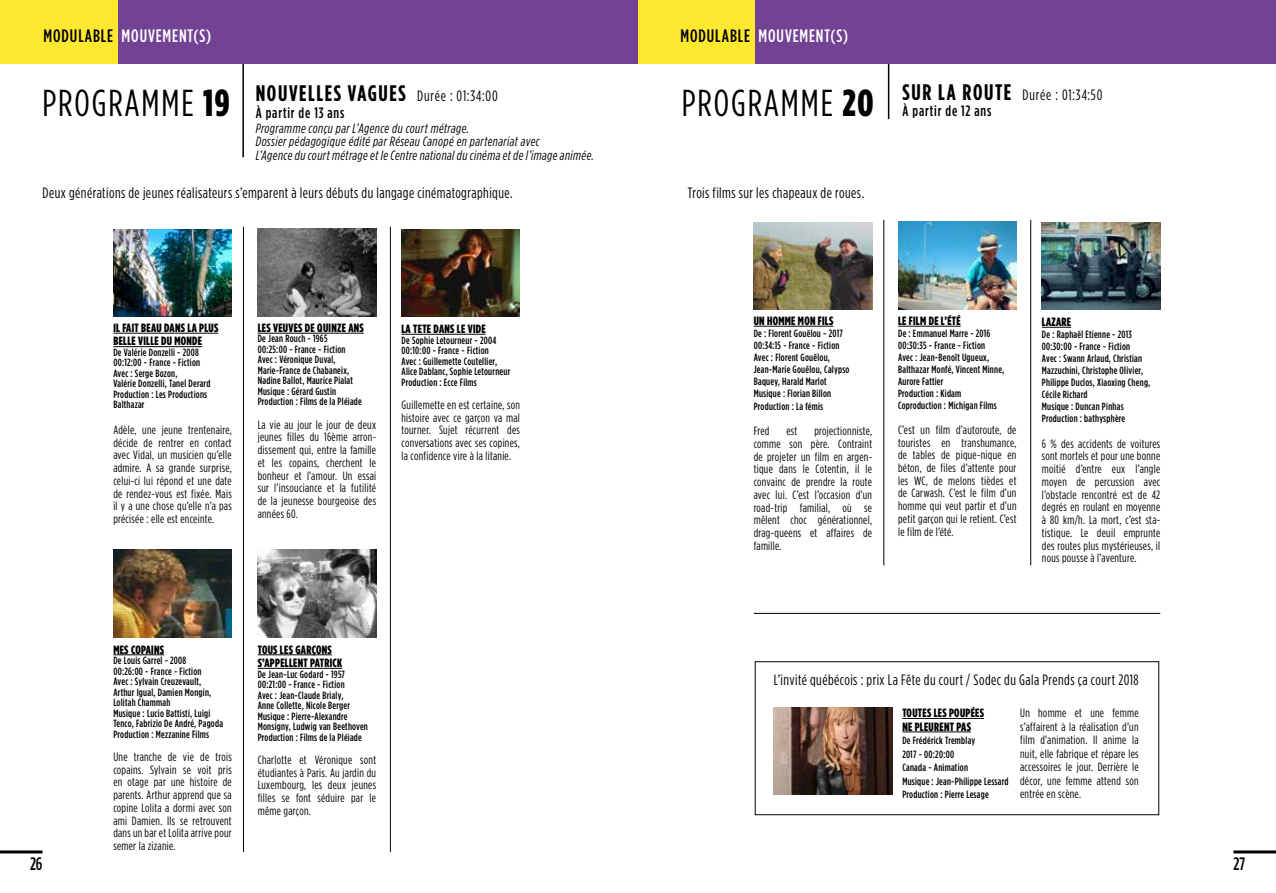
<style>
.page{position:relative;width:1276px;height:893px;background:#fff}
.page>*{position:absolute;margin:0;border:0;box-sizing:border-box;transform-origin:0 0}
.t1{font:37.5px "Gotham Condensed";letter-spacing:.05em;color:#000}
.t2{font:700 22.5px "Gotham Condensed";letter-spacing:.07em;color:#000}
.t3{font:500 18px "Gotham Condensed";letter-spacing:.05em;color:#fff}
.t4{font:500 18px "Gotham Condensed";color:#000}
.t5{font:15px "Gotham Condensed";letter-spacing:.03em;color:#000}
.t6{font:500 15px "Gotham Condensed";letter-spacing:.06em;color:#000}
.t7{font:15px "Gotham Condensed";letter-spacing:.055em;color:#000}
.t8{font:italic 13.5px/13.5px "Gotham Condensed";letter-spacing:.03em;color:#000}
.t9{font:12px/12.8px "Gotham Condensed";letter-spacing:.025em;color:#000;text-align:justify}
.t10{font:900 12px/13.5px "Gotham Condensed";letter-spacing:.025em;color:#000}
.t11{font:500 10.5px/10.5px "Gotham Condensed";letter-spacing:.025em;color:#000}
.s1{color:#000}
.s2{font-weight:900}
.s3{font-weight:400;font-size:15px}
.s4{font-weight:700;font-size:22.5px}
</style>
<div class="page">
<hr style="left:0;top:850px;width:43px;height:3px;background:#000">
<hr style="left:1233px;top:850px;width:43px;height:3px;background:#000">
<hr style="left:888px;top:49px;width:1px;height:70px;background:#000">
<hr style="left:898px;top:326px;width:62px;height:1px;background:#000">
<img style="left:1042px;top:222px;width:118px;height:88px">
<hr style="left:753px;top:326px;width:80px;height:1px;background:#000">
<img style="left:753px;top:222px;width:119px;height:88px">
<svg style="left:1042px;top:327px;width:29px;height:1px"></svg>
<img style="left:898px;top:222px;width:118px;height:88px">
<hr style="left:883px;top:220px;width:1px;height:345px;background:#000">
<hr style="left:1030px;top:220px;width:1px;height:345px;background:#000">
<hr style="left:258px;top:333px;width:106px;height:1px;background:#000">
<img style="left:401px;top:229px;width:119px;height:88px">
<hr style="left:113px;top:333px;width:105px;height:1px;background:#000">
<hr style="left:113px;top:346px;width:89px;height:1px;background:#000">
<img style="left:113px;top:229px;width:119px;height:88px">
<hr style="left:113px;top:654px;width:51px;height:1px;background:#000">
<img style="left:113px;top:550px;width:119px;height:87px">
<hr style="left:258px;top:654px;width:74px;height:1px;background:#000">
<hr style="left:258px;top:668px;width:84px;height:1px;background:#000">
<img style="left:258px;top:550px;width:118px;height:87px">
<hr style="left:401px;top:334px;width:85px;height:1px;background:#000">
<img style="left:258px;top:229px;width:118px;height:88px">
<hr style="left:243px;top:227px;width:1px;height:625px;background:#000">
<hr style="left:390px;top:227px;width:1px;height:625px;background:#000">
<hr style="left:242px;top:49px;width:2px;height:108px;background:#000">
<div style="left:0;top:0;width:118px;height:64px;background:#ffe930"></div>
<div style="left:638px;top:0;width:127px;height:64px;background:#ffe930"></div>
<div style="left:118px;top:0;width:520px;height:63px;background:#724294"></div>
<div style="left:755px;top:0;width:521px;height:63px;background:#724294"></div>
<div style="left:755px;top:661px;width:404px;height:154px;border:1px solid #000"></div>
<img style="left:774px;top:707px;width:118px;height:88px">
<hr style="left:902px;top:718px;width:82px;height:1px;background:#000">
<hr style="left:902px;top:732px;width:69px;height:1px;background:#000">
<hr style="left:753px;top:613px;width:407px;height:1px;background:#000">
<h3 class="t3" style="left:44px;top:25px;width:169px"><span class="s1">MODULABLE</span> MOUVEMENT(S)</h3>
<h3 class="t3" style="left:680px;top:25px;width:169px"><span class="s1">MODULABLE</span> MOUVEMENT(S)</h3>
<h1 class="t1" style="left:43px;top:81px;width:189px">PROGRAMME <span class="s2">19</span></h1>
<h2 class="t2" style="left:256px;top:80px;width:243px">NOUVELLES VAGUES <span class="s3">Durée : 01:34:00</span></h2>
<p class="t6" style="left:256px;top:104px;width:90px">À partir de 13 ans</p>
<p class="t8" style="left:256px;top:121px;width:340px">Programme conçu par L’Agence du court métrage.<br>Dossier pédagogique édité par Réseau Canopé en partenariat avec<br>L’Agence du court métrage et le Centre national du cinéma et de l’image animée.</p>
<h1 class="t1" style="left:682px;top:81px;width:193px">PROGRAMME <span class="s2">20</span></h1>
<p class="t5" style="left:43px;top:184px;width:471px">Deux générations de jeunes réalisateurs s’emparent à leurs débuts du langage cinématographique.</p>
<p class="t5" style="left:688px;top:184px;width:178px">Trois films sur les chapeaux de roues.</p>
<p class="t7" style="left:902px;top:86px;width:201px"><span class="s4">SUR LA ROUTE</span> Durée : 01:34:50</p>
<p class="t6" style="left:902px;top:103px;width:90px">À partir de 12 ans</p>
<p class="t10" style="left:113px;top:321px;width:106px">IL FAIT BEAU DANS LA PLUS<br>BELLE VILLE DU MONDE</p>
<p class="t11" style="left:113px;top:347px;width:98px">De Valérie Donzelli - 2008<br>00:12:00 - France - Fiction<br>Avec : Serge Bozon,<br>Valérie Donzelli, Tanel Derard<br>Production : Les Productions<br>Balthazar</p>
<p class="t9" style="left:113px;top:423px;width:120px">Adèle, une jeune trentenaire, décide de rentrer en contact avec Vidal, un musicien qu’elle admire. A sa grande surprise, celui-ci lui répond et une date de rendez-vous est fixée. Mais il y a une chose qu’elle n’a pas précisée : elle est enceinte.</p>
<p class="t10" style="left:258px;top:321px;width:108px">LES VEUVES DE QUINZE ANS</p>
<p class="t11" style="left:258px;top:333px;width:106px">De Jean Rouch - 1965<br>00:25:00 - France - Fiction<br>Avec : Véronique Duval,<br>Marie-France de Chabaneix,<br>Nadine Ballot, Maurice Pialat<br>Musique : Gérard Gustin<br>Production : Films de la Pléiade</p>
<p class="t9" style="left:258px;top:418px;width:120px">La vie au jour le jour de deux jeunes filles du 16ème arron&shy;dissement qui, entre la famille et les copains, cherchent le bonheur et l’amour. Un essai sur l’insouciance et la futilité de la jeunesse bourgeoise des années 60.</p>
<p class="t10" style="left:401px;top:322px;width:86px">LA TETE DANS LE VIDE</p>
<p class="t11" style="left:401px;top:335px;width:110px">De Sophie Letourneur - 2004<br>00:10:00 - France - Fiction<br>Avec : Guillemette Coutellier,<br>Alice Dablanc, Sophie Letourneur<br>Production : Ecce Films</p>
<p class="t9" style="left:401px;top:398px;width:120px">Guillemette en est certaine, son histoire avec ce garçon va mal tourner. Sujet récurrent des conversations avec ses copines, la confidence vire à la litanie.</p>
<p class="t10" style="left:753px;top:314px;width:81px">UN HOMME MON FILS</p>
<p class="t11" style="left:753px;top:327px;width:97px;line-height:12.1px">De : Florent Gouëlou - 2017<br>00:34:15 - France - Fiction<br>Avec : Florent Gouëlou,<br>Jean-Marie Gouëlou, Calypso<br>Baquey, Harald Marlot<br>Musique : Florian Billon<br>Production : La fémis</p>
<p class="t9" style="left:753px;top:425px;width:17px">Fred</p>
<p class="t9" style="left:786px;top:425px;width:12px">est</p>
<p class="t9" style="left:753px;top:425px;width:120px;text-indent:61px">projectionniste, comme son père. Contraint de projeter un film en argen&shy;tique dans le Cotentin, il le convainc de prendre la route avec lui. C’est l’occasion d’un road-trip familial, où se mêlent choc générationnel, drag-queens et affaires de famille.</p>
<p class="t10" style="left:898px;top:314px;width:64px">LE FILM DE L’ÉTÉ</p>
<p class="t11" style="left:898px;top:327px;width:108px;line-height:12px">De : Emmanuel Marre - 2016<br>00:30:35 - France - Fiction<br>Avec : Jean-Benoît Ugueux,<br>Balthazar Monfé, Vincent Minne,<br>Aurore Fattier<br>Production : Kidam<br>Coproduction : Michigan Films</p>
<p class="t9" style="left:898px;top:423px;width:120px">C’est un film d’autoroute, de touristes en transhumance, de tables de pique-nique en béton, de files d’attente pour les WC, de melons tièdes et de Carwash. C’est le film d’un homme qui veut partir et d’un petit garçon qui le retient. C’est le film de l’été.</p>
<p class="t10" style="left:1042px;top:315px;width:31px">LAZARE</p>
<p class="t11" style="left:1042px;top:328px;width:110px;line-height:12px">De : Raphaël Etienne - 2013<br>00:30:00 - France - Fiction<br>Avec : Swann Arlaud, Christian<br>Mazzuchini, Christophe Olivier,<br>Philippe Duclos, Xiaoxing Cheng,<br>Cécile Richard<br>Musique : Duncan Pinhas<br>Production : bathysphère</p>
<p class="t9" style="left:1042px;top:437px;width:120px">6 % des accidents de voitures sont mortels et pour une bonne moitié d’entre eux l’angle moyen de percussion avec l’obstacle rencontré est de 42 degrés en roulant en moyenne à 80 km/h. La mort, c’est sta&shy;tistique. Le deuil emprunte des routes plus mystérieuses, il nous pousse à l’aventure.</p>
<p class="t10" style="left:113px;top:642px;width:52px">MES COPAINS</p>
<p class="t11" style="left:113px;top:655px;width:111px">De Louis Garrel - 2008<br>00:26:00 - France - Fiction<br>Avec : Sylvain Creuzevault,<br>Arthur Igual, Damien Mongin,<br>Lolitah Chammah<br>Musique : Lucio Battisti, Luigi<br>Tenco, Fabrizio De André, Pagoda<br>Production : Mezzanine Films</p>
<p class="t9" style="left:113px;top:750px;width:120px">Une tranche de vie de trois copains. Sylvain se voit pris en otage par une histoire de parents. Arthur apprend que sa copine Lolita a dormi avec son ami Damien. Ils se retrouvent dans un bar et Lolita arrive pour semer la zizanie.</p>
<p class="t10" style="left:258px;top:642px;width:86px">TOUS LES GARÇONS<br>S’APPELLENT PATRICK</p>
<p class="t11" style="left:258px;top:669px;width:112px">De Jean-Luc Godard - 1957<br>00:21:00 - France - Fiction<br>Avec : Jean-Claude Brialy,<br>Anne Collette, Nicole Berger<br>Musique : Pierre-Alexandre<br>Monsigny, Ludwig van Beethoven<br>Production : Films de la Pléiade</p>
<p class="t9" style="left:258px;top:753px;width:120px">Charlotte et Véronique sont étudiantes à Paris. Au jardin du Luxembourg, les deux jeunes filles se font séduire par le même garçon.</p>
<p class="t5" style="left:774px;top:671px;width:366px">L’invité québécois : prix La Fête du court / Sodec du Gala Prends ça court 2018</p>
<p class="t10" style="left:902px;top:706px;width:83px">TOUTES LES POUPÉES<br>NE PLEURENT PAS</p>
<p class="t11" style="left:902px;top:734px;width:108px;line-height:13.5px">De Frédérick Tremblay<br>2017 - 00:20:00<br>Canada - Animation<br>Musique : Jean-Philippe Lessard<br>Production : Pierre Lesage</p>
<p class="t9" style="left:1020px;top:706px;width:120px;line-height:13.5px">Un homme et une femme s’affairent à la réalisation d’un film d’animation. Il anime la nuit, elle fabrique et répare les accessoires le jour. Derrière le décor, une femme attend son entrée en scène.</p>
<h3 class="t4" style="left:30px;top:853px;width:14px">26</h3>
<h3 class="t4" style="left:1233px;top:853px;width:13px">27</h3>
</div>
